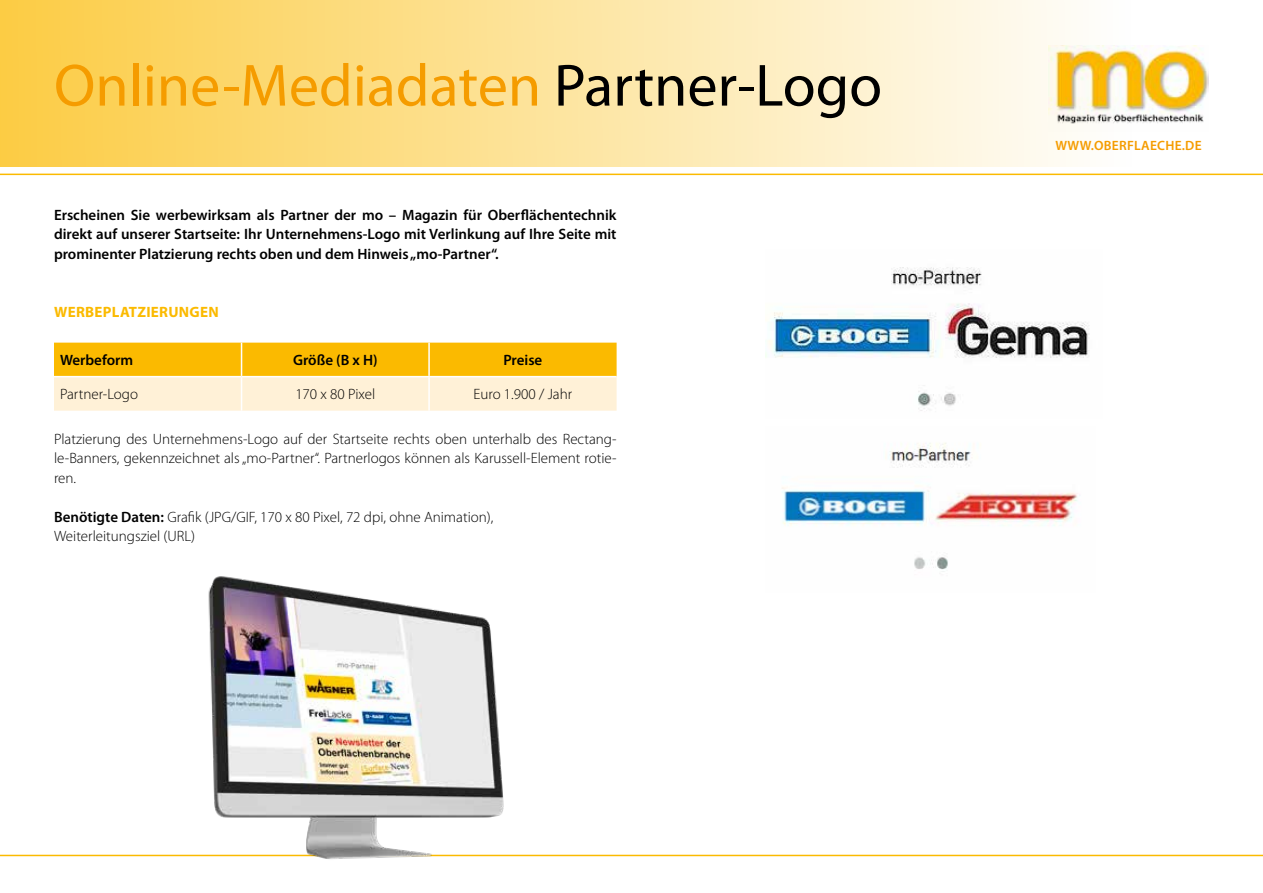
<style>
.page{position:relative;width:1263px;height:893px;background:#fff}
.page>*{position:absolute;margin:0;border:0;box-sizing:border-box;transform-origin:0 0}
.t1{font:60px "Myriad Pro";color:#f59c00}
.t2{font:300 15px/19.5px "Myriad Pro";color:#000;text-align:justify}
.t3{font:600 15px/19.5px "Myriad Pro";color:#000;text-align:justify}
.t4{font:700 15px "Myriad Pro";letter-spacing:.02em;color:#fbba00}
.t5{font:600 13.5px "Myriad Pro";letter-spacing:.02em;color:#f59c00}
.s1{color:#000}
.s2{font-weight:600}
</style>
<div class="page">
<div style="left:0;top:0;width:1263px;height:168px;background:linear-gradient(to right,#fccc45,#fff)"></div>
<hr style="left:0;top:174px;width:1263px;height:1px;background:#fbba00">
<hr style="left:0;top:855px;width:1263px;height:1px;background:#fbba00">
<svg style="left:54px;top:343px;width:563px;height:68px;background:#fdd66e"></svg>
<hr style="left:241px;top:343px;width:1px;height:33px;background:#fff">
<hr style="left:428px;top:343px;width:2px;height:33px;background:#fff">
<hr style="left:54px;top:376px;width:188px;height:1px;background:#fff">
<hr style="left:242px;top:376px;width:187px;height:1px;background:#fff">
<hr style="left:241px;top:377px;width:1px;height:34px;background:#fff">
<hr style="left:429px;top:376px;width:188px;height:1px;background:#fff">
<hr style="left:428px;top:377px;width:2px;height:34px;background:#fff">
<img style="left:782px;top:443px;width:296px;height:129px">
<img style="left:765px;top:267px;width:325px;height:144px">
<img style="left:146px;top:576px;width:425px;height:283px">
<div style="left:1036px;top:34px;width:194px;height:115px;background:linear-gradient(to right,#fefbf3,#fff)"></div>
<img style="left:1048px;top:46px;width:161px;height:86px">
<h1 class="t1" style="left:54px;top:48px;width:830px">Online-Mediadaten <span class="s1">Partner-Logo</span></h1>
<p class="t3" style="left:54px;top:204px;width:564px">Erscheinen Sie werbewirksam als Partner der mo – Magazin für Oberflächentechnik direkt auf unserer Startseite: Ihr Unternehmens-Logo mit Verlinkung auf Ihre Seite mit prominenter Platzierung rechts oben und dem Hinweis „mo-Partner“.</p>
<p class="t4" style="left:54px;top:302px;width:166px">WERBEPLATZIERUNGEN</p>
<p class="t3" style="left:60px;top:350px;width:75px">Werbeform</p>
<p class="t3" style="left:293px;top:350px;width:86px">Größe (B x H)</p>
<p class="t3" style="left:503px;top:350px;width:40px">Preise</p>
<p class="t2" style="left:60px;top:385px;width:80px">Partner-Logo</p>
<p class="t2" style="left:295px;top:385px;width:81px">170 x 80 Pixel</p>
<p class="t2" style="left:474px;top:385px;width:100px">Euro 1.900 / Jahr</p>
<p class="t2" style="left:54px;top:429px;width:564px">Platzierung des Unternehmens-Logo auf der Startseite rechts oben unterhalb des Rectang&shy;le-Banners, gekennzeichnet als „mo-Partner“. Partnerlogos können als Karussell-Element rotie&shy;ren.</p>
<p class="t2" style="left:54px;top:507px;width:441px"><span class="s2">Benötigte Daten:</span> Grafik (JPG/GIF, 170 x 80 Pixel, 72 dpi, ohne Animation),<br>Weiterleitungsziel (URL)</p>
<p class="t5" style="left:1055px;top:137px;width:148px">WWW.OBERFLAECHE.DE</p>
</div>
